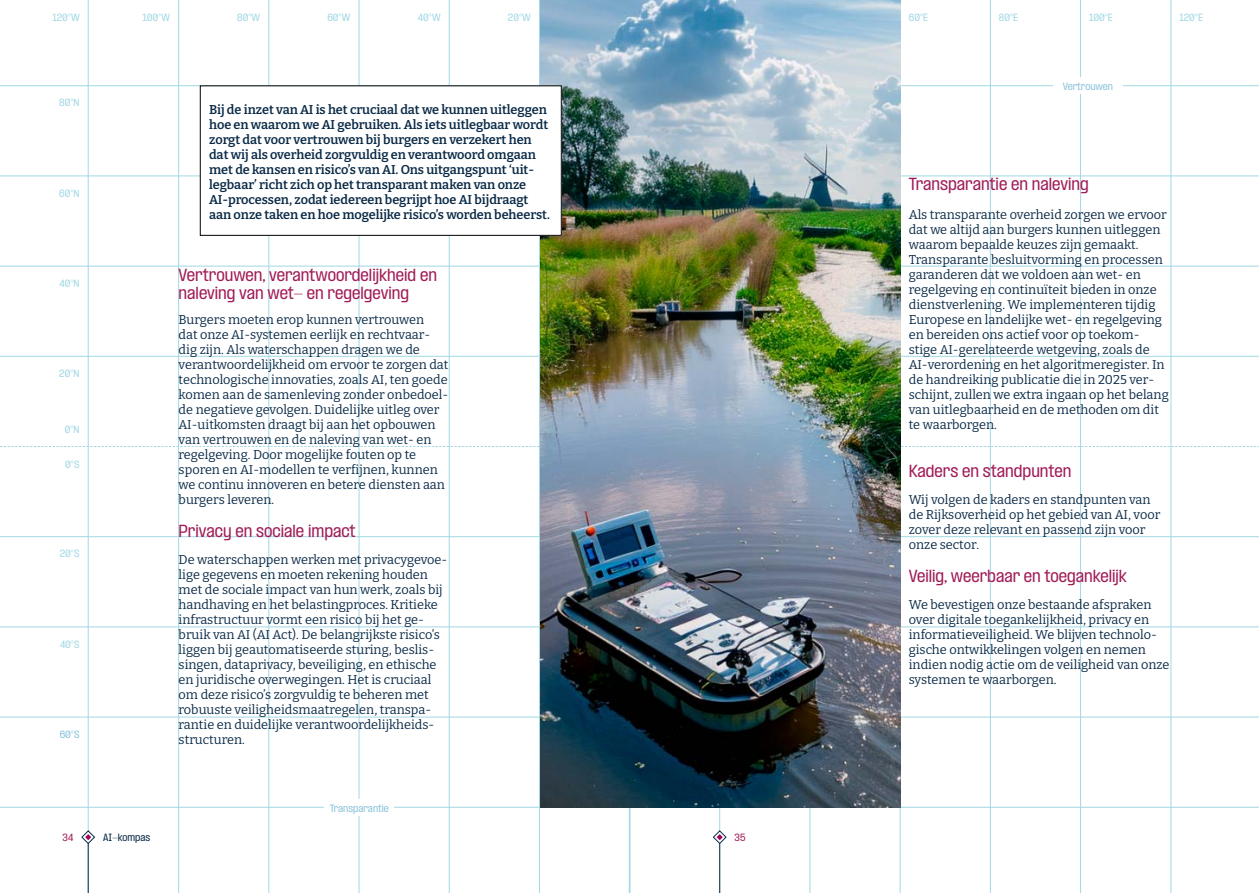
<style>
.page{position:relative;width:1259px;height:893px;background:#fff}
.page>*{position:absolute;margin:0;border:0;box-sizing:border-box;transform-origin:0 0}
.VK_tussenkop{font:500 semi-condensed 15px/18px "PP Formula";color:#a01c58}
.VK_broodtekst{font:12.75px/15px "Bitter";color:#0a2a47}
.VK_broodtekst-2{font:600 12.75px/15px "Bitter";letter-spacing:-.005em;color:#0a2a47}
.t1{font:500 semi-condensed 9px "PP Formula";color:#a2d8e4}
.t2{font:500 semi-condensed 9px "PP Formula";color:#8ac3da}
.t3{font:500 semi-condensed 9px "PP Formula";color:#0a2a47}
.t4{font:500 semi-condensed 9px "PP Formula";color:#a01c58}
</style>
<div class="page">
<hr style="left:88px;top:0;width:1px;height:893px;background:#a2d8e4">
<hr style="left:178px;top:0;width:1px;height:893px;background:#a2d8e4">
<hr style="left:268px;top:0;width:1px;height:893px;background:#a2d8e4">
<hr style="left:359px;top:0;width:1px;height:893px;background:#a2d8e4">
<hr style="left:449px;top:0;width:1px;height:893px;background:#a2d8e4">
<hr style="left:539px;top:0;width:1px;height:893px;background:#a2d8e4">
<svg style="left:0;top:446px;width:1259px;height:1px"></svg>
<hr style="left:0;top:536px;width:1259px;height:1px;background:#a2d8e4">
<hr style="left:0;top:627px;width:1259px;height:1px;background:#a2d8e4">
<hr style="left:0;top:717px;width:1259px;height:1px;background:#a2d8e4">
<hr style="left:0;top:807px;width:1259px;height:1px;background:#a2d8e4">
<hr style="left:0;top:356px;width:1259px;height:1px;background:#a2d8e4">
<hr style="left:0;top:266px;width:1259px;height:1px;background:#a2d8e4">
<hr style="left:0;top:176px;width:1259px;height:1px;background:#a2d8e4">
<hr style="left:0;top:85px;width:1259px;height:1px;background:#a2d8e4">
<hr style="left:1170px;top:0;width:1px;height:893px;background:#a2d8e4">
<hr style="left:629px;top:0;width:1px;height:893px;background:#a2d8e4">
<hr style="left:1080px;top:0;width:1px;height:893px;background:#a2d8e4">
<hr style="left:990px;top:0;width:1px;height:893px;background:#a2d8e4">
<hr style="left:900px;top:0;width:1px;height:893px;background:#a2d8e4">
<hr style="left:809px;top:0;width:1px;height:893px;background:#a2d8e4">
<hr style="left:719px;top:0;width:1px;height:893px;background:#a2d8e4">
<img style="left:540px;top:0;width:360px;height:808px">
<div style="left:1053px;top:77px;width:70px;height:17px;background:#fff"></div>
<div style="left:324px;top:799px;width:70px;height:17px;background:#fff"></div>
<div style="left:200px;top:86px;width:361px;height:149px;background:#fff"></div>
<div style="left:200px;top:85px;width:361px;height:151px;border:1px solid #000"></div>
<svg style="left:81px;top:830px;width:14px;height:14px"></svg>
<hr style="left:88px;top:843px;width:1px;height:50px;background:#0a2a47">
<svg style="left:713px;top:830px;width:13px;height:14px"></svg>
<hr style="left:719px;top:843px;width:1px;height:50px;background:#0a2a47">
<p class="t1" style="left:52px;top:12px;width:29px">120°W</p>
<p class="t1" style="left:143px;top:12px;width:29px">100°W</p>
<p class="t1" style="left:237px;top:12px;width:24px">80°W</p>
<p class="t1" style="left:327px;top:12px;width:25px">60°W</p>
<p class="t1" style="left:418px;top:12px;width:24px">40°W</p>
<p class="t1" style="left:508px;top:12px;width:24px">20°W</p>
<p class="t1" style="left:909px;top:12px;width:21px">60°E</p>
<p class="t1" style="left:999px;top:12px;width:21px">80°E</p>
<p class="t1" style="left:1089px;top:12px;width:25px">100°E</p>
<p class="t1" style="left:1179px;top:12px;width:25px">120°E</p>
<p class="t1" style="left:59px;top:97px;width:22px">80°N</p>
<p class="t1" style="left:59px;top:188px;width:22px">60°N</p>
<p class="t1" style="left:59px;top:277px;width:22px">40°N</p>
<p class="t1" style="left:59px;top:368px;width:22px">20°N</p>
<p class="t1" style="left:65px;top:424px;width:16px">0°N</p>
<p class="t1" style="left:65px;top:458px;width:16px">0°S</p>
<p class="t1" style="left:60px;top:548px;width:21px">20°S</p>
<p class="t1" style="left:60px;top:639px;width:21px">40°S</p>
<p class="t2" style="left:60px;top:729px;width:21px">60°S</p>
<p class="VK_broodtekst-2" style="left:209px;top:102px;width:342px">Bij de inzet van AI is het cruciaal dat we kunnen uitleggen hoe en waarom we AI gebruiken. Als iets uitlegbaar wordt zorgt dat voor vertrouwen bij burgers en verzekert hen dat wij als overheid zorgvuldig en verantwoord omgaan met de kansen en risico’s van AI. Ons uitgangspunt ‘uit&shy;legbaar’ richt zich op het transparant maken van onze AI-processen, zodat iedereen begrijpt hoe AI bijdraagt aan onze taken en hoe mogelijke risico’s worden beheerst.</p>
<p class="VK_tussenkop" style="left:179px;top:266px;width:260px">Vertrouwen, verantwoordelijkheid en naleving van wet- en regelgeving</p>
<p class="VK_broodtekst" style="left:179px;top:312px;width:271px">Burgers moeten erop kunnen vertrouwen<br>dat onze AI-systemen eerlijk en rechtvaar&shy;dig zijn. Als waterschappen dragen we de verantwoordelijkheid om ervoor te zorgen dat technologische innovaties, zoals AI, ten goede komen aan de samenleving zonder onbedoel&shy;de negatieve gevolgen. Duidelijke uitleg over AI-uitkomsten draagt bij aan het opbouwen van vertrouwen en de naleving van wet- en regelgeving. Door mogelijke fouten op te sporen en AI-modellen te verfijnen, kunnen we continu innoveren en betere diensten aan burgers leveren.</p>
<p class="VK_tussenkop" style="left:179px;top:522px;width:179px">Privacy en sociale impact</p>
<p class="VK_broodtekst" style="left:179px;top:552px;width:270px">De waterschappen werken met privacygevoe&shy;lige gegevens en moeten rekening houden met de sociale impact van hun werk, zoals bij handhaving en het belastingproces. Kritieke infrastructuur vormt een risico bij het ge&shy;bruik van AI (AI Act). De belangrijkste risico’s liggen bij geautomatiseerde sturing, beslis&shy;singen, dataprivacy, beveiliging, en ethische en juridische overwegingen. Het is cruciaal om deze risico’s zorgvuldig te beheren met robuuste veiligheidsmaatregelen, transpa&shy;rantie en duidelijke verantwoordelijkheids&shy;structuren.</p>
<p class="t2" style="left:330px;top:802px;width:61px">Transparantie</p>
<p class="t4" style="left:63px;top:832px;width:12px">34</p>
<p class="t3" style="left:103px;top:832px;width:49px">AI-kompas</p>
<p class="t4" style="left:734px;top:832px;width:12px">35</p>
<p class="t2" style="left:1062px;top:80px;width:52px">Vertrouwen</p>
<p class="VK_tussenkop" style="left:909px;top:175px;width:182px">Transparantie en naleving</p>
<p class="VK_broodtekst" style="left:909px;top:207px;width:261px">Als transparante overheid zorgen we ervoor dat we altijd aan burgers kunnen uitleggen waarom bepaalde keuzes zijn gemaakt.<br>Transparante besluitvorming en processen garanderen dat we voldoen aan wet- en regelgeving en continuïteit bieden in onze dienstverlening. We implementeren tijdig Europese en landelijke wet- en regelgeving en bereiden ons actief voor op toekom&shy;stige AI-gerelateerde wetgeving, zoals de AI-verordening en het algoritmeregister. In de handreiking publicatie die in 2025 ver&shy;schijnt, zullen we extra ingaan op het belang van uitlegbaarheid en de methoden om dit te waarborgen.</p>
<p class="VK_tussenkop" style="left:909px;top:462px;width:164px">Kaders en standpunten</p>
<p class="VK_broodtekst" style="left:909px;top:492px;width:253px">Wij volgen de kaders en standpunten van de Rijksoverheid op het gebied van AI, voor zover deze relevant en passend zijn voor onze sector.</p>
<p class="VK_tussenkop" style="left:909px;top:567px;width:220px">Veilig, weerbaar en toegankelijk</p>
<p class="VK_broodtekst" style="left:909px;top:597px;width:262px">We bevestigen onze bestaande afspraken over digitale toegankelijkheid, privacy en informatieveiligheid. We blijven technolo&shy;gische ontwikkelingen volgen en nemen indien nodig actie om de veiligheid van onze systemen te waarborgen.</p>
</div>
